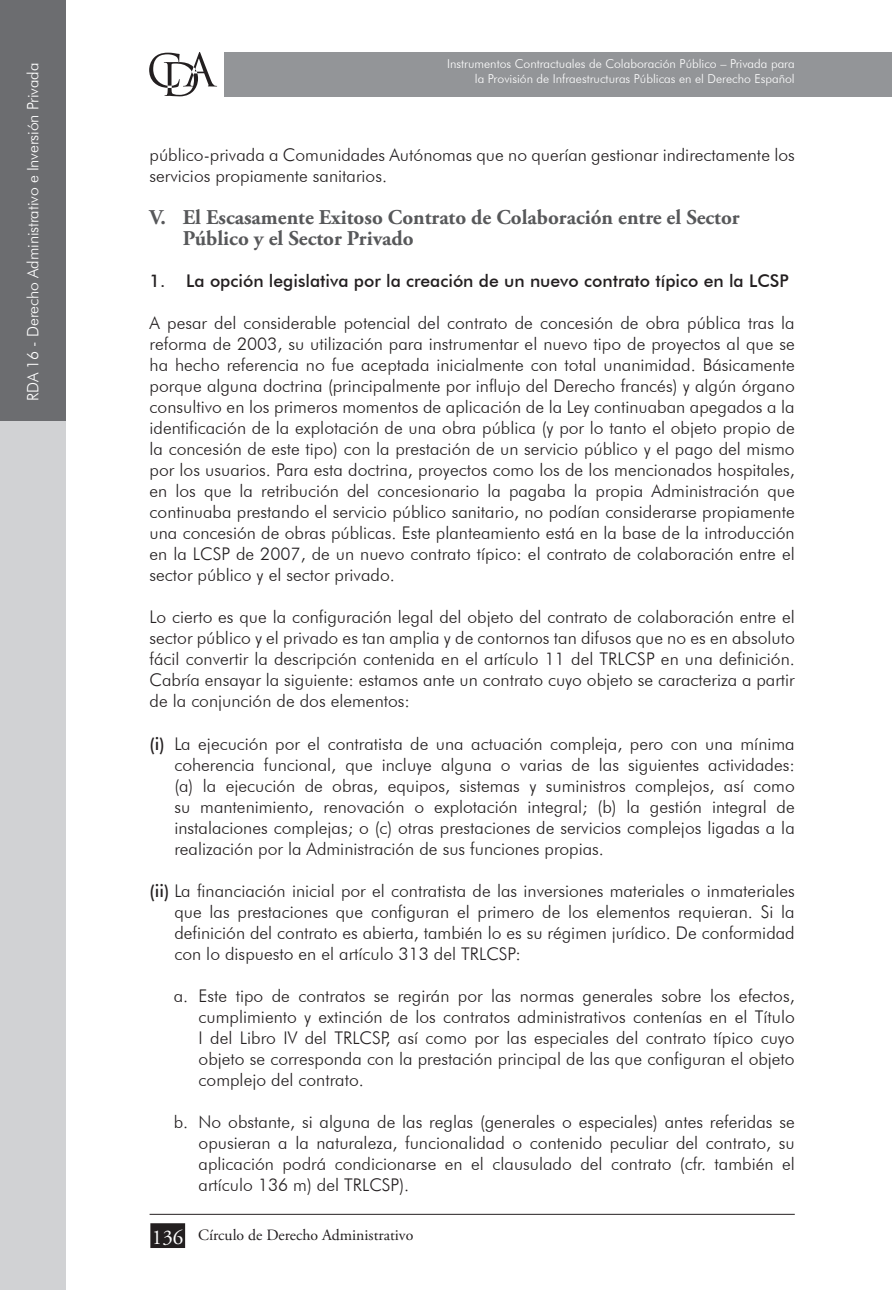
<style>
.page{position:relative;width:892px;height:1290px;background:#fff}
.page>*{position:absolute;margin:0;border:0;box-sizing:border-box;transform-origin:0 0}
.t1{font:700 21px/21px "Adobe Garamond Pro";color:#57585a}
.t2{font:300 17.5px/21px "Futura BT";color:#231f20;text-align:justify}
.t3{font:500 17.5px "Futura BT";color:#231f20}
.t4{font:300 15.75px "Futura BT";letter-spacing:-.01em;color:#fff}
.t5{font:15.75px "Adobe Garamond Pro";color:#231f20}
.t6{font:300 12.25px/14.7px "Futura BT";color:#fff;text-align:right}
.s1{font-weight:500}
.s2{font-size:21px;color:#fff}
</style>
<div class="page">
<div style="left:224px;top:52px;width:668px;height:44px;background:#939598"></div>
<svg style="left:149px;top:52px;width:68px;height:44px"></svg>
<hr style="left:150px;top:1214px;width:644px;height:1px;background:#231f20">
<div style="left:151px;top:1224px;width:33px;height:23px;background:#231f20"></div>
<div style="left:150px;top:1223px;width:35px;height:25px;border:2px solid #231f20"></div>
<div style="left:0;top:417px;width:65px;height:873px;background:#d1d2d4"></div>
<div style="left:0;top:0;width:65px;height:421px;background:#6c6d70"></div>
<p class="t4" style="left:23px;top:401px;width:340px;rotate:-90deg">RDA 16 - Derecho Administrativo e Inversión Privada</p>
<p class="t6" style="left:447px;top:57px;width:349px">Instrumentos Contractuales de Colaboración Público – Privada para la Provisión de Infraestructuras Públicas en el Derecho Español</p>
<p class="t2" style="left:150px;top:144px;width:646px">público-privada a Comunidades Autónomas que no querían gestionar indirectamente los servicios propiamente sanitarios.</p>
<p class="t1" style="left:183px;top:208px;width:558px;text-indent:-33px">V. El Escasamente Exitoso Contrato de Colaboración entre el Sector<br>Público y el Sector Privado</p>
<p class="t3" style="left:150px;top:270px;width:640px">1. La opción legislativa por la creación de un nuevo contrato típico en la LCSP</p>
<p class="t2" style="left:150px;top:312px;width:646px">A pesar del considerable potencial del contrato de concesión de obra pública tras la reforma de 2003, su utilización para instrumentar el nuevo tipo de proyectos al que se ha hecho referencia no fue aceptada inicialmente con total unanimidad. Básicamente porque alguna doctrina (principalmente por influjo del Derecho francés) y algún órgano consultivo en los primeros momentos de aplicación de la Ley continuaban apegados a la identificación de la explotación de una obra pública (y por lo tanto el objeto propio de la concesión de este tipo) con la prestación de un servicio público y el pago del mismo por los usuarios. Para esta doctrina, proyectos como los de los mencionados hospitales, en los que la retribución del concesionario la pagaba la propia Administración que continuaba prestando el servicio público sanitario, no podían considerarse propiamente una concesión de obras públicas. Este planteamiento está en la base de la introducción en la LCSP de 2007, de un nuevo contrato típico: el contrato de colaboración entre el sector público y el sector privado.</p>
<p class="t2" style="left:150px;top:606px;width:646px">Lo cierto es que la configuración legal del objeto del contrato de colaboración entre el sector público y el privado es tan amplia y de contornos tan difusos que no es en absoluto fácil convertir la descripción contenida en el artículo 11 del TRLCSP en una definición.<br>Cabría ensayar la siguiente: estamos ante un contrato cuyo objeto se caracteriza a partir de la conjunción de dos elementos:</p>
<p class="t2" style="left:174px;top:732px;width:622px;text-indent:-25px"><span class="s1">(i)</span> La ejecución por el contratista de una actuación compleja, pero con una mínima coherencia funcional, que incluye alguna o varias de las siguientes actividades: (a) la ejecución de obras, equipos, sistemas y suministros complejos, así como su mantenimiento, renovación o explotación integral; (b) la gestión integral de instalaciones complejas; o (c) otras prestaciones de servicios complejos ligadas a la realización por la Administración de sus funciones propias.</p>
<p class="t2" style="left:174px;top:879px;width:622px;text-indent:-25px"><span class="s1">(ii)</span> La financiación inicial por el contratista de las inversiones materiales o inmateriales que las prestaciones que configuran el primero de los elementos requieran. Si la definición del contrato es abierta, también lo es su régimen jurídico. De conformidad con lo dispuesto en el artículo 313 del TRLCSP:</p>
<p class="t2" style="left:199px;top:984px;width:597px;text-indent:-25px">a. Este tipo de contratos se regirán por las normas generales sobre los efectos, cumplimiento y extinción de los contratos administrativos contenías en el Título I del Libro IV del TRLCSP, así como por las especiales del contrato típico cuyo objeto se corresponda con la prestación principal de las que configuran el objeto complejo del contrato.</p>
<p class="t2" style="left:199px;top:1110px;width:597px;text-indent:-25px">b. No obstante, si alguna de las reglas (generales o especiales) antes referidas se opusieran a la naturaleza, funcionalidad o contenido peculiar del contrato, su aplicación podrá condicionarse en el clausulado del contrato (cfr. también el artículo 136 m) del TRLCSP).</p>
<p class="t5" style="left:152px;top:1226px;width:263px"><span class="s2">136</span> Círculo de Derecho Administrativo</p>
</div>
